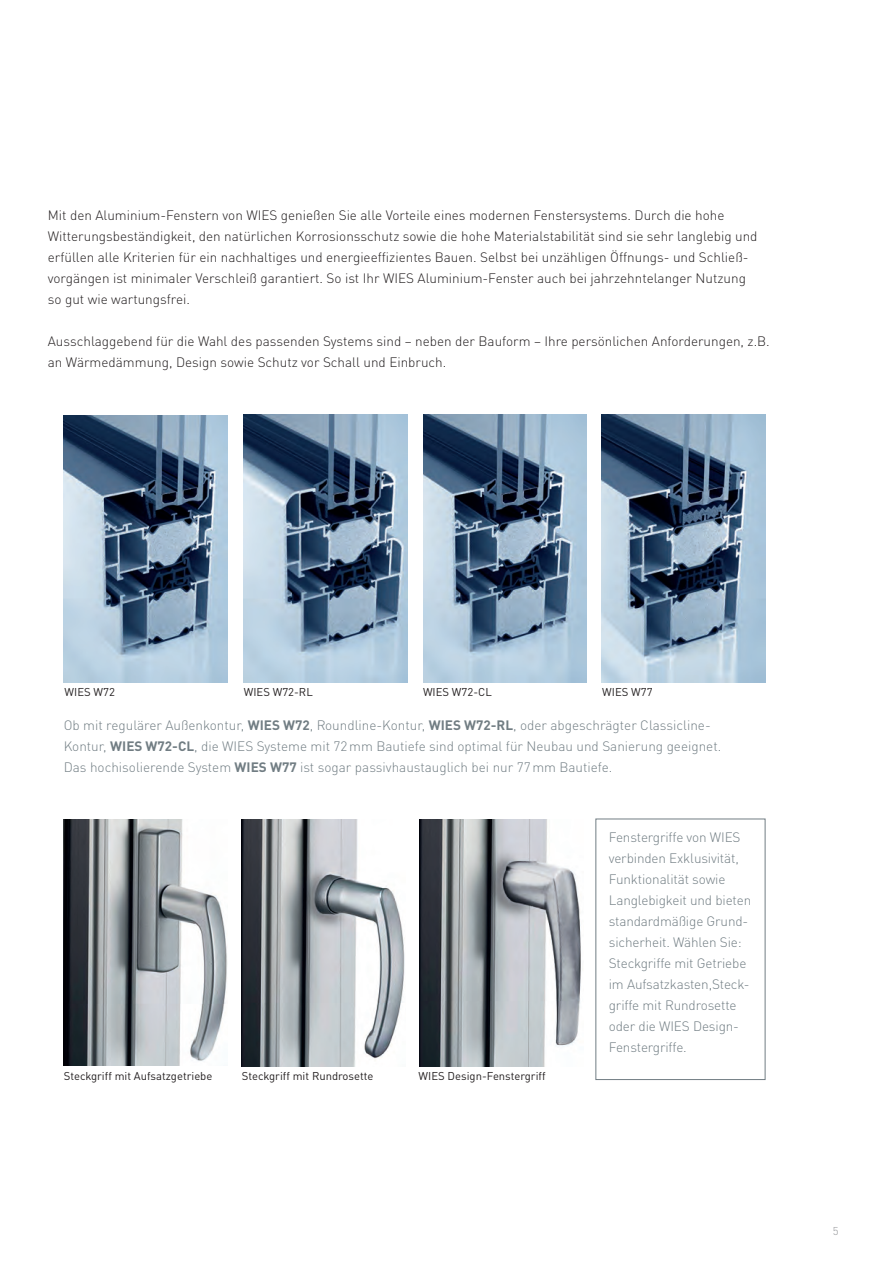
<style>
.page{position:relative;width:887px;height:1261px;background:#fff}
.page>*{position:absolute;margin:0;border:0;box-sizing:border-box;transform-origin:0 0}
.heroal_Fließtext{font:300 13.5px/21px "DIN Pro";color:#231f20}
.heroal_Fließtext__gr{font:300 13.5px/21px "DIN Pro";letter-spacing:-.01em;color:#717d83}
.heroal_Bildunterschr{font:11.25px "DIN Pro";color:#231f20}
.t1{font:300 11.25px "DIN Pro";color:#939598}
.s1{font-weight:700}
</style>
<div class="page">
<img style="left:601px;top:414px;width:164px;height:268px">
<img style="left:244px;top:414px;width:163px;height:268px">
<img style="left:423px;top:414px;width:163px;height:268px">
<img style="left:64px;top:415px;width:163px;height:267px">
<div style="left:595px;top:819px;width:170px;height:260px;border:1px solid #717d83"></div>
<img style="left:64px;top:819px;width:163px;height:247px">
<img style="left:242px;top:820px;width:163px;height:246px">
<img style="left:420px;top:819px;width:161px;height:247px">
<p class="heroal_Fließtext" style="left:48px;top:204px;width:678px">Mit den Aluminium-Fenstern von WIES genießen Sie alle Vorteile eines modernen Fenstersystems. Durch die hohe</p>
<p class="heroal_Fließtext" style="left:48px;top:225px;width:711px">Witterungsbeständigkeit, den natürlichen Korrosionsschutz sowie die hohe Materialstabilität sind sie sehr langlebig und erfüllen alle Kriterien für ein nachhaltiges und energieeffizientes Bauen. Selbst bei unzähligen Öffnungs- und Schließ-</p>
<p class="heroal_Fließtext" style="left:48px;top:267px;width:699px">vorgängen ist minimaler Verschleiß garantiert. So ist Ihr WIES Aluminium-Fenster auch bei jahrzehntelanger Nutzung</p>
<p class="heroal_Fließtext" style="left:48px;top:288px;width:144px">so gut wie wartungsfrei.</p>
<p class="heroal_Fließtext" style="left:48px;top:330px;width:723px">Ausschlaggebend für die Wahl des passenden Systems sind – neben der Bauform – Ihre persönlichen Anforderungen, z.B. an Wärmedämmung, Design sowie Schutz vor Schall und Einbruch.</p>
<p class="heroal_Bildunterschr" style="left:65px;top:683px;width:52px">WIES W72</p>
<p class="heroal_Bildunterschr" style="left:244px;top:683px;width:70px">WIES W72-RL</p>
<p class="heroal_Bildunterschr" style="left:423px;top:683px;width:70px">WIES W72-CL</p>
<p class="heroal_Bildunterschr" style="left:602px;top:683px;width:52px">WIES W77</p>
<p class="heroal_Fließtext__gr" style="left:64px;top:713px;width:648px">Ob mit regulärer Außenkontur, <span class="s1">WIES W72</span>, Roundline-Kontur, <span class="s1">WIES W72-RL</span>, oder abgeschrägter Classicline-</p>
<p class="heroal_Fließtext__gr" style="left:64px;top:734px;width:659px">Kontur, <span class="s1">WIES W72-CL</span>, die WIES Systeme mit 72mm Bautiefe sind optimal für Neubau und Sanierung geeignet.</p>
<p class="heroal_Fließtext__gr" style="left:64px;top:755px;width:550px">Das hochisolierende System <span class="s1">WIES W77</span> ist sogar passivhaustauglich bei nur 77mm Bautiefe.</p>
<p class="heroal_Bildunterschr" style="left:64px;top:1067px;width:150px">Steckgriff mit Aufsatzgetriebe</p>
<p class="heroal_Bildunterschr" style="left:242px;top:1067px;width:133px">Steckgriff mit Rundrosette</p>
<p class="heroal_Bildunterschr" style="left:418px;top:1067px;width:128px">WIES Design-Fenstergriff</p>
<p class="heroal_Fließtext__gr" style="left:608px;top:825px;width:144px">Fenstergriffe von WIES verbinden Exklusivität,<br>Funktionalität sowie<br>Langlebigkeit und bieten standardmäßige Grund&shy;sicherheit. Wählen Sie:<br>Steckgriffe mit Getriebe</p>
<p class="heroal_Fließtext__gr" style="left:608px;top:973px;width:142px">im Aufsatzkasten,Steck-</p>
<p class="heroal_Fließtext__gr" style="left:608px;top:994px;width:132px">griffe mit Rundrosette oder die WIES Design-</p>
<p class="heroal_Fließtext__gr" style="left:608px;top:1036px;width:80px">Fenstergriffe.</p>
<p class="t1" style="left:832px;top:1222px;width:7px">5</p>
</div>
